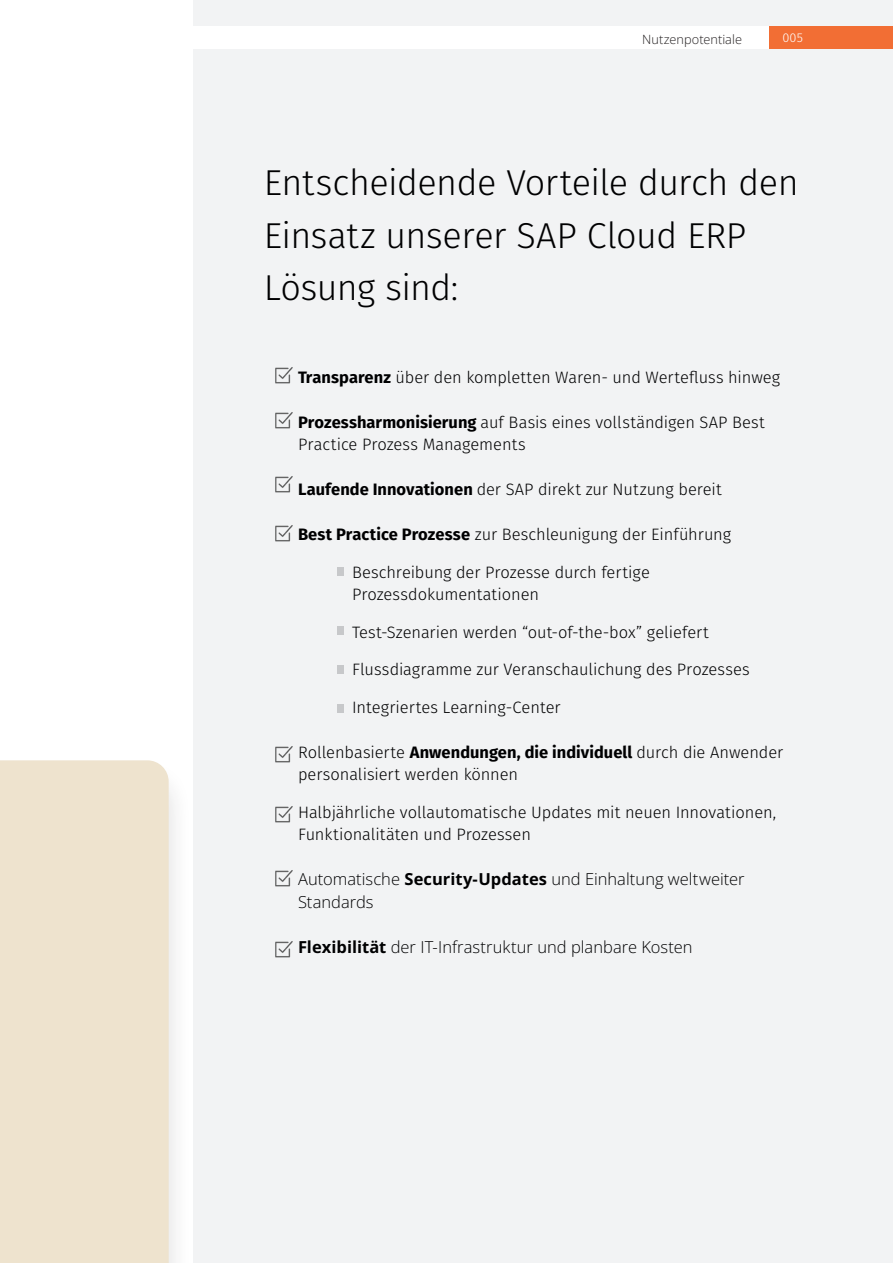
<style>
.page{position:relative;width:893px;height:1263px;background:#fff}
.page>*{position:absolute;margin:0;border:0;box-sizing:border-box;transform-origin:0 0}
.Small_Text_6_10_Left{font:300 36px/52.5px "Fira Sans";letter-spacing:-.015em;color:#000001}
.Small_Text_6_10_Left-2{font:300 16.5px/22.5px "Fira Sans";letter-spacing:-.005em;color:#000001}
.Small_Text_6_10_Left-3{font:16.5px/22.5px "Open Sans";color:#000001}
.Copy_Text_08_14_Righ{font:12.75px "Open Sans";letter-spacing:.005em;color:#231f20}
.t1{font:300 12.75px "Fira Sans";color:#fff}
.s1{font-weight:700}
</style>
<div class="page">
<div style="left:0;top:758px;width:193px;height:505px;background:#fafafa"></div>
<div style="left:0;top:760px;width:169px;height:503px;background:#eee3ce"></div>
<div style="left:194px;top:0;width:699px;height:1263px;background:#f2f3f4"></div>
<div style="left:337px;top:568px;width:7px;height:8px;background:#c7c8ca"></div>
<div style="left:337px;top:626px;width:7px;height:8px;background:#c7c8ca"></div>
<div style="left:337px;top:665px;width:7px;height:8px;background:#c7c8ca"></div>
<div style="left:337px;top:704px;width:7px;height:9px;background:#c7c8ca"></div>
<img style="left:275px;top:412px;width:18px;height:17px">
<img style="left:275px;top:367px;width:18px;height:17px">
<img style="left:275px;top:525px;width:18px;height:17px">
<img style="left:275px;top:476px;width:18px;height:17px">
<img style="left:275px;top:746px;width:18px;height:17px">
<img style="left:275px;top:806px;width:18px;height:17px">
<img style="left:275px;top:870px;width:18px;height:17px">
<img style="left:275px;top:941px;width:18px;height:17px">
<div style="left:769px;top:26px;width:124px;height:23px;background:#f26e34"></div>
<div style="left:0;top:26px;width:769px;height:23px;background:#fff"></div>
<p class="Copy_Text_08_14_Righ" style="left:642px;top:30px;width:101px">Nutzenpotentiale</p>
<p class="t1" style="left:782px;top:28px;width:22px">005</p>
<p class="Small_Text_6_10_Left" style="left:264px;top:156px;width:536px">Entscheidende Vorteile durch den<br>Einsatz unserer SAP Cloud ERP<br>Lösung sind:</p>
<p class="Small_Text_6_10_Left-2" style="left:298px;top:365px;width:484px"><span class="s1">Transparenz</span> über den kompletten Waren- und Wertefluss hinweg</p>
<p class="Small_Text_6_10_Left-2" style="left:298px;top:410px;width:468px"><span class="s1">Prozessharmonisierung</span> auf Basis eines vollständigen SAP Best<br>Practice Prozess Managements</p>
<p class="Small_Text_6_10_Left-2" style="left:298px;top:478px;width:425px"><span class="s1">Laufende Innovationen</span> der SAP direkt zur Nutzung bereit</p>
<p class="Small_Text_6_10_Left-2" style="left:298px;top:523px;width:435px"><span class="s1">Best Practice Prozesse</span> zur Beschleunigung der Einführung</p>
<p class="Small_Text_6_10_Left-2" style="left:352px;top:560px;width:299px">Beschreibung der Prozesse durch fertige<br>Prozessdokumentationen</p>
<p class="Small_Text_6_10_Left-2" style="left:352px;top:620px;width:358px">Test-Szenarien werden “out-of-the-box” geliefert</p>
<p class="Small_Text_6_10_Left-2" style="left:352px;top:658px;width:399px">Flussdiagramme zur Veranschaulichung des Prozesses</p>
<p class="Small_Text_6_10_Left-2" style="left:352px;top:695px;width:210px">Integriertes Learning-Center</p>
<p class="Small_Text_6_10_Left-2" style="left:298px;top:740px;width:487px">Rollenbasierte <span class="s1">Anwendungen, die individuell</span> durch die Anwender personalisiert werden können</p>
<p class="Small_Text_6_10_Left-2" style="left:298px;top:800px;width:480px">Halbjährliche vollautomatische Updates mit neuen Innovationen,<br>Funktionalitäten und Prozessen</p>
<p class="Small_Text_6_10_Left-3" style="left:298px;top:867px;width:448px">Automatische <span class="s1">Security-Updates</span> und Einhaltung weltweiter<br>Standards</p>
<p class="Small_Text_6_10_Left-3" style="left:298px;top:935px;width:396px"><span class="s1">Flexibilität</span> der IT-Infrastruktur und planbare Kosten</p>
</div>
